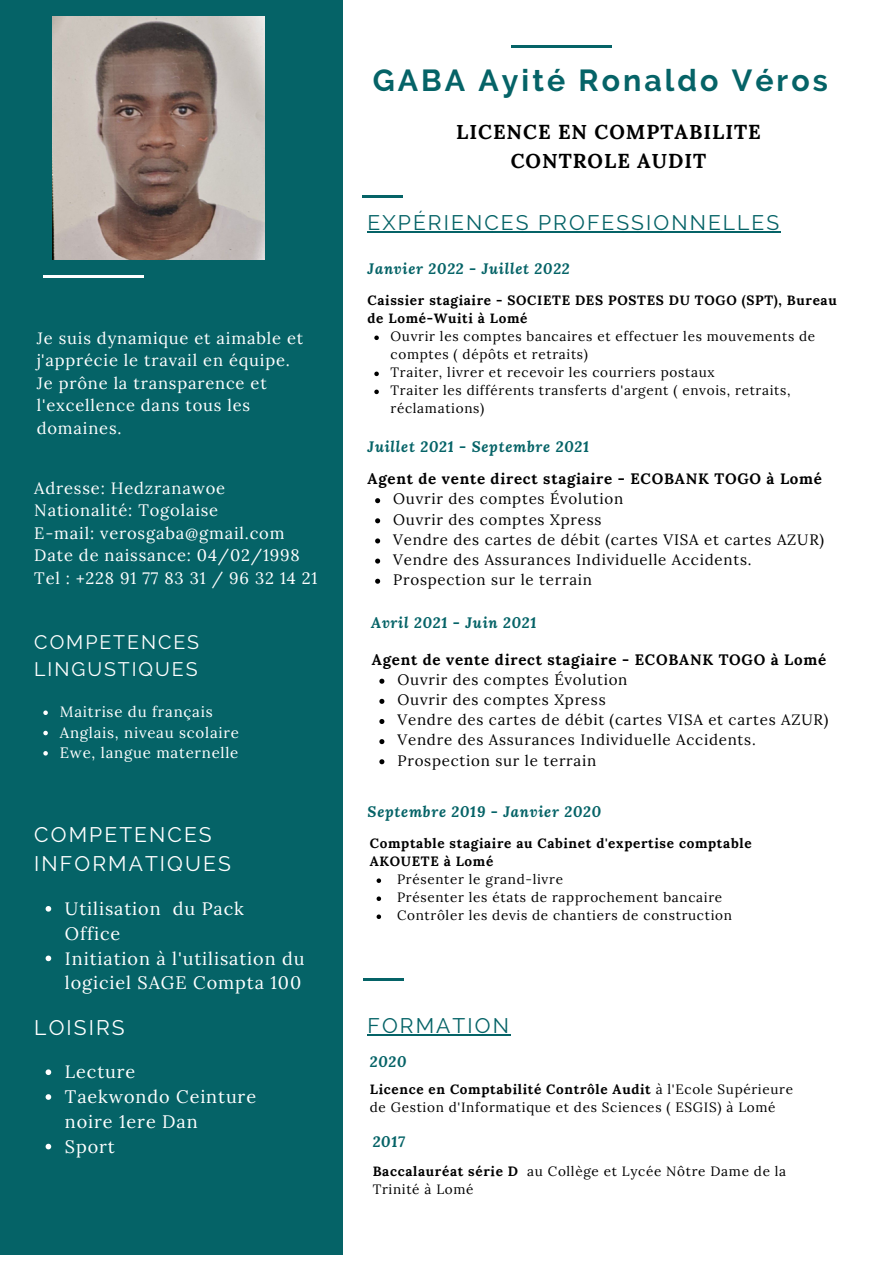
<style>
.page{position:relative;width:894px;height:1264px;background:#fff}
.page>*{position:absolute;margin:0;border:0;box-sizing:border-box;transform-origin:0 0}
.t1{font:700 30.3px "Raleway";letter-spacing:.1em;color:#056367}
.t2{font:21px "Raleway";letter-spacing:.1em;color:#056367}
.t3{font:21px/29.2px "Raleway";letter-spacing:.1em;color:#fff}
.t4{font:700 20.1px/28.2px "Lora";letter-spacing:.05em;color:#000;text-align:center}
.t5{font:19.5px/27px "Raleway";letter-spacing:.1em;color:#fff}
.t6{font:18px/24.8px "Lora";letter-spacing:.05em;color:#fff}
.t7{font:16.5px/22.5px "Lora";letter-spacing:.05em;color:#fff}
.t8{font:15.15px "Lora";letter-spacing:.05em;color:#000}
.t9{font:700 15.15px "Lora";letter-spacing:.05em;color:#000}
.t10{font:italic 700 15px "Lora";letter-spacing:.05em;color:#056367}
.t11{font:15px "Lora";letter-spacing:.05em;color:#fff}
.t12{font:13.5px/18px "Lora";letter-spacing:.05em;color:#000}
.t13{font:700 13.5px/18px "Lora";letter-spacing:.05em;color:#000}
.s1{font-weight:700}
</style>
<div class="page">
<div style="left:0;top:0;width:342px;height:1254px;background:#056367"></div>
<hr style="left:511px;top:45px;width:100px;height:3px;background:#056367">
<hr style="left:362px;top:196px;width:40px;height:2px;background:#056367">
<hr style="left:363px;top:978px;width:40px;height:2px;background:#056367">
<hr style="left:44px;top:275px;width:100px;height:3px;background:#fff">
<img style="left:52px;top:17px;width:212px;height:243px">
<svg style="left:43px;top:710px;width:5px;height:5px"></svg>
<svg style="left:43px;top:730px;width:5px;height:5px"></svg>
<svg style="left:43px;top:751px;width:5px;height:4px"></svg>
<svg style="left:46px;top:906px;width:5px;height:5px"></svg>
<svg style="left:46px;top:955px;width:5px;height:6px"></svg>
<hr style="left:367px;top:231px;width:414px;height:1px;background:#056367">
<svg style="left:374px;top:335px;width:5px;height:5px"></svg>
<svg style="left:374px;top:371px;width:5px;height:5px"></svg>
<svg style="left:374px;top:389px;width:5px;height:5px"></svg>
<svg style="left:375px;top:498px;width:5px;height:5px"></svg>
<svg style="left:375px;top:518px;width:5px;height:5px"></svg>
<svg style="left:375px;top:538px;width:5px;height:5px"></svg>
<svg style="left:375px;top:558px;width:5px;height:5px"></svg>
<svg style="left:375px;top:578px;width:5px;height:5px"></svg>
<hr style="left:367px;top:1034px;width:144px;height:1px;background:#056367">
<svg style="left:376px;top:878px;width:5px;height:5px"></svg>
<svg style="left:376px;top:896px;width:5px;height:5px"></svg>
<svg style="left:376px;top:914px;width:5px;height:5px"></svg>
<svg style="left:46px;top:1069px;width:5px;height:6px"></svg>
<svg style="left:46px;top:1094px;width:5px;height:5px"></svg>
<svg style="left:46px;top:1143px;width:5px;height:6px"></svg>
<svg style="left:379px;top:678px;width:5px;height:5px"></svg>
<svg style="left:379px;top:698px;width:5px;height:6px"></svg>
<svg style="left:379px;top:719px;width:5px;height:5px"></svg>
<svg style="left:379px;top:739px;width:5px;height:5px"></svg>
<svg style="left:379px;top:759px;width:5px;height:5px"></svg>
<p class="t7" style="left:37px;top:326px;width:268px">Je suis dynamique et aimable et j'apprécie le travail en équipe.<br>Je prône la transparence et l'excellence dans tous les domaines.</p>
<p class="t7" style="left:34px;top:476px;width:192px">Adresse: Hedzranawoe</p>
<p class="t7" style="left:34px;top:499px;width:185px">Nationalité: Togolaise</p>
<p class="t7" style="left:34px;top:521px;width:252px">E-mail: verosgaba@gmail.com</p>
<p class="t7" style="left:34px;top:544px;width:267px">Date de naissance: 04/02/1998</p>
<p class="t7" style="left:34px;top:566px;width:285px">Tel : +228 91 77 83 31 / 96 32 14 21</p>
<p class="t5" style="left:34px;top:629px;width:166px">COMPETENCES<br>LINGUSTIQUES</p>
<p class="t11" style="left:60px;top:702px;width:154px">Maitrise du français</p>
<p class="t11" style="left:60px;top:722px;width:180px">Anglais, niveau scolaire</p>
<p class="t11" style="left:60px;top:742px;width:180px">Ewe, langue maternelle</p>
<p class="t3" style="left:34px;top:820px;width:198px">COMPETENCES<br>INFORMATIQUES</p>
<p class="t6" style="left:65px;top:896px;width:180px">Utilisation du Pack<br>Office</p>
<p class="t6" style="left:65px;top:945px;width:241px">Initiation à l'utilisation du logiciel SAGE Compta 100</p>
<p class="t3" style="left:34px;top:1012px;width:92px">LOISIRS</p>
<p class="t6" style="left:65px;top:1059px;width:72px">Lecture</p>
<p class="t6" style="left:65px;top:1084px;width:193px">Taekwondo Ceinture noire 1ere Dan</p>
<p class="t6" style="left:65px;top:1133px;width:51px">Sport</p>
<p class="t1" style="left:372px;top:63px;width:456px">GABA Ayité Ronaldo Véros</p>
<p class="t4" style="left:456px;top:118px;width:306px">LICENCE EN COMPTABILITE<br>CONTROLE AUDIT</p>
<p class="t2" style="left:367px;top:210px;width:413px">EXPÉRIENCES PROFESSIONNELLES</p>
<p class="t10" style="left:367px;top:259px;width:204px">Janvier 2022 - Juillet 2022</p>
<p class="t13" style="left:367px;top:291px;width:470px">Caissier stagiaire - SOCIETE DES POSTES DU TOGO (SPT), Bureau de Lomé-Wuiti à Lomé</p>
<p class="t12" style="left:390px;top:327px;width:426px">Ouvrir les comptes bancaires et effectuer les mouvements de comptes ( dépôts et retraits)</p>
<p class="t12" style="left:390px;top:363px;width:325px">Traiter, livrer et recevoir les courriers postaux</p>
<p class="t12" style="left:390px;top:381px;width:401px">Traiter les différents transferts d'argent ( envois, retraits, réclamations)</p>
<p class="t10" style="left:367px;top:436px;width:223px">Juillet 2021 - Septembre 2021</p>
<p class="t9" style="left:367px;top:469px;width:456px">Agent de vente direct stagiaire - ECOBANK TOGO à Lomé</p>
<p class="t8" style="left:393px;top:489px;width:231px">Ouvrir des comptes Évolution</p>
<p class="t8" style="left:393px;top:509px;width:210px">Ouvrir des comptes Xpress</p>
<p class="t8" style="left:393px;top:529px;width:432px">Vendre des cartes de débit (cartes VISA et cartes AZUR)</p>
<p class="t8" style="left:393px;top:549px;width:359px">Vendre des Assurances Individuelle Accidents.</p>
<p class="t8" style="left:393px;top:569px;width:200px">Prospection sur le terrain</p>
<p class="t10" style="left:371px;top:612px;width:167px">Avril 2021 - Juin 2021</p>
<p class="t9" style="left:372px;top:649px;width:456px">Agent de vente direct stagiaire - ECOBANK TOGO à Lomé</p>
<p class="t8" style="left:397px;top:669px;width:231px">Ouvrir des comptes Évolution</p>
<p class="t8" style="left:397px;top:690px;width:210px">Ouvrir des comptes Xpress</p>
<p class="t8" style="left:397px;top:710px;width:432px">Vendre des cartes de débit (cartes VISA et cartes AZUR)</p>
<p class="t8" style="left:397px;top:730px;width:359px">Vendre des Assurances Individuelle Accidents.</p>
<p class="t8" style="left:397px;top:750px;width:200px">Prospection sur le terrain</p>
<p class="t10" style="left:367px;top:801px;width:235px">Septembre 2019 - Janvier 2020</p>
<p class="t13" style="left:370px;top:834px;width:383px">Comptable stagiaire au Cabinet d'expertise comptable<br>AKOUETE à Lomé</p>
<p class="t12" style="left:397px;top:870px;width:167px">Présenter le grand-livre</p>
<p class="t12" style="left:397px;top:888px;width:327px">Présenter les états de rapprochement bancaire</p>
<p class="t12" style="left:397px;top:906px;width:336px">Contrôler les devis de chantiers de construction</p>
<p class="t2" style="left:367px;top:1013px;width:143px">FORMATION</p>
<p class="t10" style="left:370px;top:1051px;width:38px">2020</p>
<p class="t12" style="left:370px;top:1080px;width:424px"><span class="s1">Licence en Comptabilité Contrôle Audit</span> à l'Ecole Supérieure de Gestion d'Informatique et des Sciences ( ESGIS) à Lomé</p>
<p class="t10" style="left:372px;top:1131px;width:34px">2017</p>
<p class="t12" style="left:372px;top:1161px;width:415px"><span class="s1">Baccalauréat série D</span> au Collège et Lycée Nôtre Dame de la<br>Trinité à Lomé</p>
</div>
